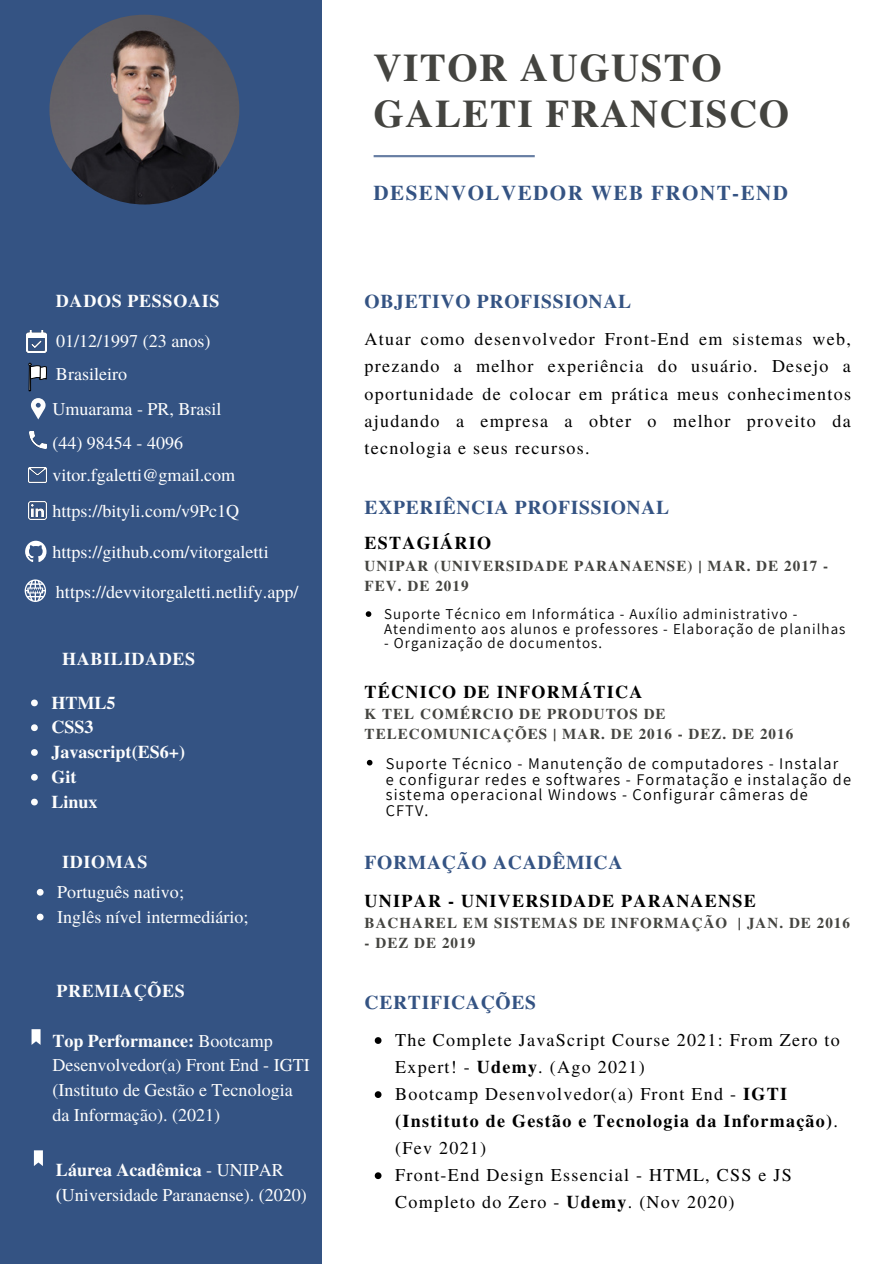
<style>
.page{position:relative;width:894px;height:1264px;background:#fff}
.page>*{position:absolute;margin:0;border:0;box-sizing:border-box;transform-origin:0 0}
.t1{font:700 39px/46.2px "Te X Gyre Termes";letter-spacing:.035em;color:#444440}
.t2{font:700 21px "Te X Gyre Termes";letter-spacing:.07em;color:#345383}
.t3{font:700 19.5px "Te X Gyre Termes";letter-spacing:.035em;color:#345383}
.t4{font:18px/27px "Te X Gyre Termes";letter-spacing:.07em;color:#000}
.t5{font:18px/24.8px "Te X Gyre Termes";color:#fdfdfd}
.t6{font:700 18px/27px "Te X Gyre Termes";letter-spacing:.07em;color:#000}
.t7{font:18px "Te X Gyre Termes";color:#fff}
.t8{font:700 18px "Te X Gyre Termes";letter-spacing:.035em;color:#fdfdfd}
.t9{font:700 18px "Te X Gyre Termes";color:#fdfdfd}
.t10{font:16.2px/15.8px "Assistant";letter-spacing:.07em;color:#000}
.t11{font:700 15px/20.2px "Te X Gyre Termes";letter-spacing:.07em;color:#444440}
.t12{font:15px/14.7px "Assistant";letter-spacing:.07em;color:#000}
.s1{font-weight:700}
.s2{font-weight:400}
</style>
<div class="page">
<div style="left:0;top:0;width:322px;height:1263px;background:#345383"></div>
<svg style="left:373px;top:155px;width:161px;height:2px"></svg>
<img style="left:49px;top:15px;width:190px;height:189px;border-radius:50%">
<svg style="left:31px;top:398px;width:15px;height:21px"></svg>
<img style="left:29px;top:501px;width:18px;height:18px">
<svg style="left:32px;top:1029px;width:9px;height:15px"></svg>
<svg style="left:34px;top:1150px;width:9px;height:16px"></svg>
<img style="left:27px;top:330px;width:20px;height:22px">
<div style="left:29px;top:365px;width:2px;height:26px;border:1px solid #000"></div>
<svg style="left:29px;top:363px;width:18px;height:17px"></svg>
<img style="left:30px;top:431px;width:17px;height:17px">
<img style="left:29px;top:467px;width:18px;height:15px">
<svg style="left:25px;top:540px;width:21px;height:22px"></svg>
<svg style="left:25px;top:579px;width:21px;height:23px"></svg>
<svg style="left:365px;top:611px;width:6px;height:6px"></svg>
<svg style="left:367px;top:759px;width:5px;height:6px"></svg>
<svg style="left:374px;top:1037px;width:7px;height:6px"></svg>
<svg style="left:374px;top:1091px;width:7px;height:6px"></svg>
<svg style="left:374px;top:1172px;width:7px;height:7px"></svg>
<svg style="left:37px;top:888px;width:7px;height:7px"></svg>
<svg style="left:37px;top:913px;width:7px;height:7px"></svg>
<svg style="left:31px;top:699px;width:7px;height:7px"></svg>
<svg style="left:31px;top:724px;width:7px;height:7px"></svg>
<svg style="left:31px;top:749px;width:7px;height:6px"></svg>
<svg style="left:31px;top:774px;width:7px;height:6px"></svg>
<svg style="left:31px;top:798px;width:7px;height:7px"></svg>
<p class="t8" style="left:56px;top:287px;width:165px">DADOS PESSOAIS</p>
<p class="t5" style="left:56px;top:328px;width:156px">01/12/1997 (23 anos)</p>
<p class="t7" style="left:56px;top:361px;width:73px">Brasileiro</p>
<p class="t5" style="left:52px;top:396px;width:171px">Umuarama - PR, Brasil</p>
<p class="t7" style="left:52px;top:429px;width:132px">(44) 98454 - 4096</p>
<p class="t7" style="left:52px;top:462px;width:184px">vitor.fgaletti@gmail.com</p>
<p class="t5" style="left:52px;top:497px;width:188px">https://bityli.com/v9Pc1Q</p>
<p class="t7" style="left:52px;top:539px;width:218px">https://github.com/vitorgaletti</p>
<p class="t7" style="left:56px;top:579px;width:244px">https://devvitorgaletti.netlify.app/</p>
<p class="t8" style="left:62px;top:645px;width:134px">HABILIDADES</p>
<p class="t8" style="left:51px;top:688px;width:66px">HTML5</p>
<p class="t8" style="left:51px;top:713px;width:44px">CSS3</p>
<p class="t9" style="left:51px;top:738px;width:135px">Javascript(ES6+)</p>
<p class="t8" style="left:51px;top:762px;width:27px">Git</p>
<p class="t8" style="left:51px;top:787px;width:48px">Linux</p>
<p class="t8" style="left:62px;top:848px;width:87px">IDIOMAS</p>
<p class="t5" style="left:57px;top:878px;width:128px">Português nativo;</p>
<p class="t5" style="left:57px;top:903px;width:193px">Inglês nível intermediário;</p>
<p class="t8" style="left:57px;top:976px;width:130px">PREMIAÇÕES</p>
<p class="t5" style="left:52px;top:1027px;width:259px"><span class="s1">Top Performance:</span> Bootcamp<br>Desenvolvedor(a) Front End - IGTI (Instituto de Gestão e Tecnologia da Informação). (2021)</p>
<p class="t5" style="left:56px;top:1156px;width:252px"><span class="s1">Láurea Acadêmica</span> - UNIPAR <span class="s1">(</span>Universidade Paranaense). (2020)</p>
<p class="t1" style="left:373px;top:43px;width:417px">VITOR AUGUSTO<br>GALETI FRANCISCO</p>
<p class="t2" style="left:373px;top:177px;width:416px">DESENVOLVEDOR WEB FRONT-END</p>
<p class="t3" style="left:364px;top:286px;width:268px">OBJETIVO PROFISSIONAL</p>
<p class="t4" style="left:364px;top:325px;width:488px;text-align:justify">Atuar como desenvolvedor Front-End em sistemas web, prezando a melhor experiência do usuário. Desejo a oportunidade de colocar em prática meus conhecimentos ajudando a empresa a obter o melhor proveito da tecnologia e seus recursos.</p>
<p class="t3" style="left:364px;top:492px;width:306px">EXPERIÊNCIA PROFISSIONAL</p>
<p class="t6" style="left:364px;top:529px;width:128px">ESTAGIÁRIO</p>
<p class="t11" style="left:364px;top:554px;width:465px">UNIPAR (UNIVERSIDADE PARANAENSE) | MAR. DE 2017 -<br>FEV. DE 2019</p>
<p class="t12" style="left:384px;top:606px;width:462px">Suporte Técnico em Informática - Auxílio administrativo -<br>Atendimento aos alunos e professores - Elaboração de planilhas</p>
<p class="t12" style="left:384px;top:635px;width:219px">- Organização de documentos.</p>
<p class="t6" style="left:364px;top:677px;width:279px">TÉCNICO DE INFORMÁTICA</p>
<p class="t11" style="left:364px;top:702px;width:430px">K TEL COMÉRCIO DE PRODUTOS DE<br>TELECOMUNICAÇÕES | MAR. DE 2016 - DEZ. DE 2016</p>
<p class="t10" style="left:385px;top:755px;width:466px">Suporte Técnico - Manutenção de computadores - Instalar<br>e configurar redes e softwares - Formatação e instalação de sistema operacional Windows - Configurar câmeras de CFTV.</p>
<p class="t3" style="left:364px;top:847px;width:259px">FORMAÇÃO ACADÊMICA</p>
<p class="t6" style="left:364px;top:886px;width:392px">UNIPAR - UNIVERSIDADE PARANAENSE</p>
<p class="t11" style="left:364px;top:911px;width:486px">BACHAREL EM SISTEMAS DE INFORMAÇÃO | JAN. DE 2016</p>
<p class="t11" style="left:364px;top:932px;width:112px">- DEZ DE 2019</p>
<p class="t3" style="left:364px;top:986px;width:173px">CERTIFICAÇÕES</p>
<p class="t4" style="left:395px;top:1025px;width:446px">The Complete JavaScript Course 2021: From Zero to<br>Expert! - <span class="s1">Udemy</span>. (Ago 2021)</p>
<p class="t6" style="left:395px;top:1079px;width:444px"><span class="s2">Bootcamp Desenvolvedor(a) Front End -</span> IGTI (Instituto de Gestão e Tecnologia da Informação)<span class="s2">. (Fev 2021)</span></p>
<p class="t4" style="left:395px;top:1160px;width:398px">Front-End Design Essencial - HTML, CSS e JS<br>Completo do Zero - <span class="s1">Udemy</span>. (Nov 2020)</p>
</div>
